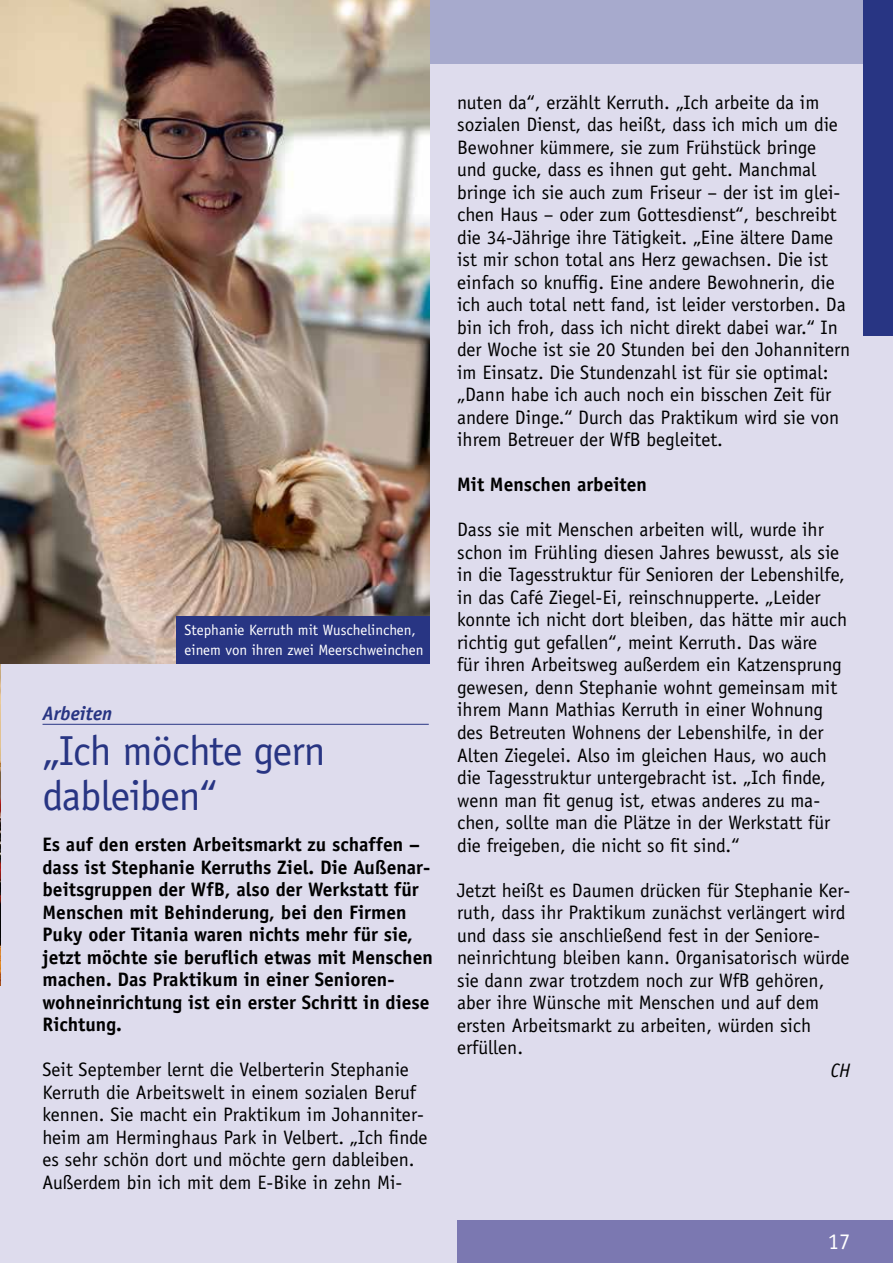
<style>
.page{position:relative;width:893px;height:1263px;background:#dedced}
.page>*{position:absolute;margin:0;border:0;box-sizing:border-box;transform-origin:0 0}
.t1{font:42px/45px "Officina Sans";letter-spacing:-.02em;color:#283583}
.t2{font:22.5px "Officina Sans";color:#fff}
.t3{font:19.5px/22.5px "Officina Sans";color:#000}
.t4{font:700 19.5px/22.5px "Officina Sans";color:#000}
.t5{font:italic 700 19.5px "Officina Sans";color:#283583}
.t6{font:italic 19.5px "Officina Sans";color:#000}
.t7{font:15px/19.5px "Officina Sans";color:#fff}
</style>
<div class="page">
<div style="left:457px;top:1220px;width:436px;height:43px;background:#7b78b1"></div>
<div style="left:0;top:0;width:893px;height:64px;background:#a7aacd"></div>
<img style="left:0;top:663px;width:1px;height:323px">
<img style="left:0;top:0;width:429px;height:663px">
<div style="left:863px;top:0;width:30px;height:336px;background:#283583"></div>
<div style="left:176px;top:616px;width:253px;height:47px;background:#283583"></div>
<hr style="left:43px;top:724px;width:386px;height:1px;background:#283583">
<p class="t7" style="left:185px;top:621px;width:241px">Stephanie Kerruth mit Wuschelinchen, einem von ihren zwei Meerschweinchen</p>
<p class="t5" style="left:43px;top:702px;width:71px">Arbeiten</p>
<h1 class="t1" style="left:43px;top:729px;width:285px">„Ich möchte gern dableiben“</h1>
<p class="t4" style="left:43px;top:833px;width:392px">Es auf den ersten Arbeitsmarkt zu schaffen – dass ist Stephanie Kerruths Ziel. Die Außenar&shy;beitsgruppen der WfB, also der Werkstatt für Menschen mit Behinderung, bei den Firmen Puky oder Titania waren nichts mehr für sie, jetzt möchte sie beruflich etwas mit Menschen machen. Das Praktikum in einer Senioren&shy;wohneinrichtung ist ein erster Schritt in diese Richtung.</p>
<p class="t3" style="left:43px;top:1058px;width:387px">Seit September lernt die Velberterin Stephanie Kerruth die Arbeitswelt in einem sozialen Beruf kennen. Sie macht ein Praktikum im Johanniter&shy;heim am Herminghaus Park in Velbert. „Ich finde es sehr schön dort und möchte gern dableiben.<br>Außerdem bin ich mit dem E-Bike in zehn Mi-</p>
<p class="t3" style="left:457px;top:91px;width:395px">nuten da“, erzählt Kerruth. „Ich arbeite da im sozialen Dienst, das heißt, dass ich mich um die Bewohner kümmere, sie zum Frühstück bringe<br>und gucke, dass es ihnen gut geht. Manchmal bringe ich sie auch zum Friseur – der ist im glei&shy;chen Haus – oder zum Gottesdienst“, beschreibt die 34-Jährige ihre Tätigkeit. „Eine ältere Dame ist mir schon total ans Herz gewachsen. Die ist einfach so knuffig. Eine andere Bewohnerin, die ich auch total nett fand, ist leider verstorben. Da bin ich froh, dass ich nicht direkt dabei war.“ In der Woche ist sie 20 Stunden bei den Johannitern im Einsatz. Die Stundenzahl ist für sie optimal: „Dann habe ich auch noch ein bisschen Zeit für andere Dinge.“ Durch das Praktikum wird sie von ihrem Betreuer der WfB begleitet.</p>
<p class="t4" style="left:457px;top:473px;width:191px">Mit Menschen arbeiten</p>
<p class="t3" style="left:457px;top:519px;width:392px">Dass sie mit Menschen arbeiten will, wurde ihr schon im Frühling diesen Jahres bewusst, als sie in die Tagesstruktur für Senioren der Lebenshilfe, in das Café Ziegel-Ei, reinschnupperte. „Leider konnte ich nicht dort bleiben, das hätte mir auch richtig gut gefallen“, meint Kerruth. Das wäre<br>für ihren Arbeitsweg außerdem ein Katzensprung gewesen, denn Stephanie wohnt gemeinsam mit ihrem Mann Mathias Kerruth in einer Wohnung des Betreuten Wohnens der Lebenshilfe, in der Alten Ziegelei. Also im gleichen Haus, wo auch die Tagesstruktur untergebracht ist. „Ich finde, wenn man fit genug ist, etwas anderes zu ma&shy;chen, sollte man die Plätze in der Werkstatt für die freigeben, die nicht so fit sind.“</p>
<p class="t3" style="left:457px;top:879px;width:395px">Jetzt heißt es Daumen drücken für Stephanie Ker&shy;ruth, dass ihr Praktikum zunächst verlängert wird und dass sie anschließend fest in der Seniore&shy;neinrichtung bleiben kann. Organisatorisch würde sie dann zwar trotzdem noch zur WfB gehören, aber ihre Wünsche mit Menschen und auf dem ersten Arbeitsmarkt zu arbeiten, würden sich erfüllen.</p>
<p class="t6" style="left:831px;top:1059px;width:21px">CH</p>
<p class="t2" style="left:828px;top:1228px;width:24px">17</p>
</div>
